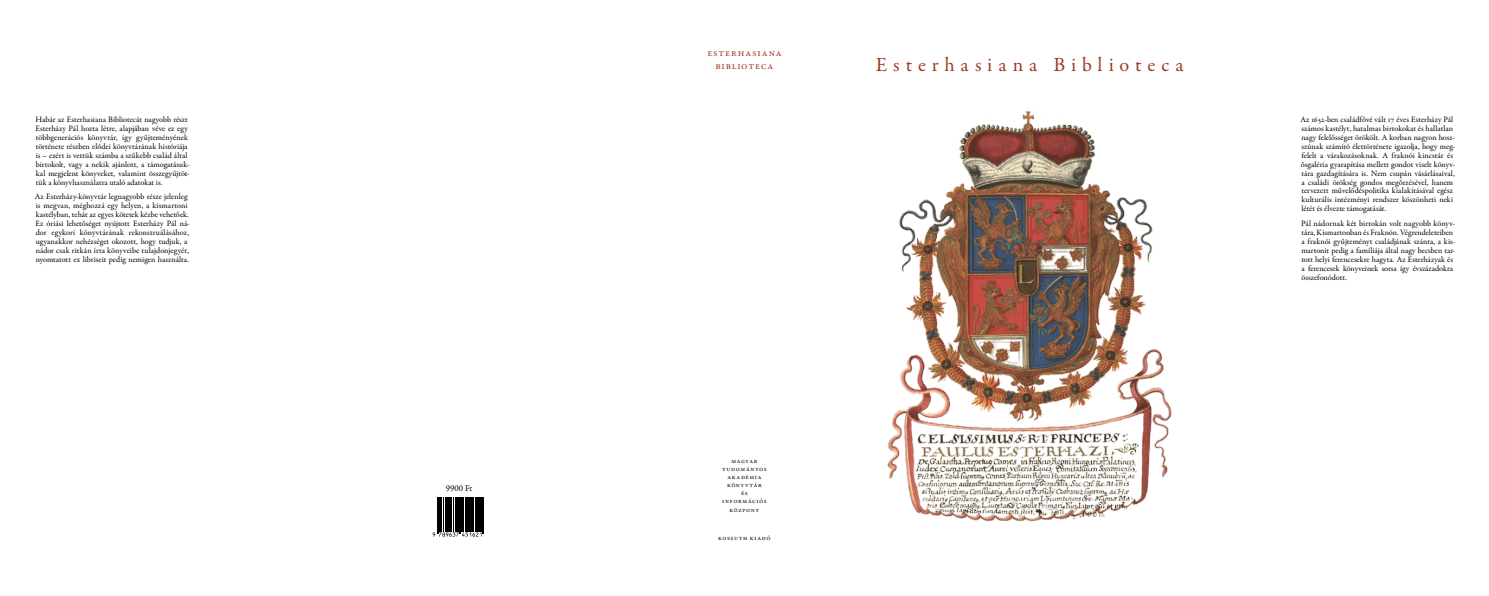
<style>
.page{position:relative;width:1489px;height:596px;background:#fff}
.page>*{position:absolute;margin:0;border:0;box-sizing:border-box;transform-origin:0 0}
.t1{font:20.25px "Garamond Premr Pro";color:#9e3a24}
.t2{font:10.5px/12.6px "Garamond Premr Pro";letter-spacing:.075em;color:#9e3a24;text-align:center}
.t3{font:9px "Garamond Premr Pro";color:#000}
.t4{font:8.25px/8.9px "Garamond Premr Pro";color:#000}
.t5{font:6.75px/8.1px "Garamond Premr Pro";letter-spacing:.085em;color:#000;text-align:center}
</style>
<div class="page">
<hr style="left:437px;top:497px;width:1px;height:37px;background:#000">
<hr style="left:438px;top:497px;width:1px;height:37px;background:#000">
<hr style="left:439px;top:497px;width:1px;height:34px;background:#000">
<hr style="left:441px;top:497px;width:1px;height:34px;background:#000">
<hr style="left:443px;top:497px;width:1px;height:34px;background:#000">
<hr style="left:445px;top:497px;width:1px;height:34px;background:#000">
<hr style="left:446px;top:497px;width:1px;height:34px;background:#000">
<hr style="left:447px;top:497px;width:2px;height:34px;background:#000">
<hr style="left:449px;top:497px;width:1px;height:34px;background:#000">
<hr style="left:450px;top:497px;width:2px;height:34px;background:#000">
<hr style="left:453px;top:497px;width:1px;height:34px;background:#000">
<hr style="left:455px;top:497px;width:1px;height:34px;background:#000">
<hr style="left:456px;top:497px;width:1px;height:34px;background:#000">
<hr style="left:458px;top:497px;width:1px;height:34px;background:#000">
<hr style="left:459px;top:497px;width:1px;height:37px;background:#000">
<hr style="left:460px;top:497px;width:1px;height:37px;background:#000">
<hr style="left:461px;top:497px;width:1px;height:34px;background:#000">
<hr style="left:462px;top:497px;width:2px;height:34px;background:#000">
<hr style="left:465px;top:497px;width:1px;height:34px;background:#000">
<hr style="left:466px;top:497px;width:2px;height:34px;background:#000">
<hr style="left:468px;top:497px;width:1px;height:34px;background:#000">
<hr style="left:470px;top:497px;width:1px;height:34px;background:#000">
<hr style="left:472px;top:497px;width:1px;height:34px;background:#000">
<hr style="left:473px;top:497px;width:1px;height:34px;background:#000">
<hr style="left:475px;top:497px;width:1px;height:34px;background:#000">
<hr style="left:477px;top:497px;width:1px;height:34px;background:#000">
<svg style="left:432px;top:532px;width:49px;height:4px"></svg>
<hr style="left:479px;top:497px;width:1px;height:34px;background:#000">
<hr style="left:481px;top:497px;width:1px;height:34px;background:#000">
<hr style="left:482px;top:497px;width:1px;height:37px;background:#000">
<hr style="left:483px;top:497px;width:1px;height:37px;background:#000">
<img style="left:887px;top:111px;width:285px;height:411px">
<p class="t4" style="left:35px;top:115px;width:156px">Habár az Esterhasiana Bibliotecát nagyobb részt Esterházy Pál hozta létre, alapjában véve ez egy többgenerációs könyvtár, így gyűjteményének története részben elődei könyvtárának históriája is – ezért is vettük számba a szűkebb család által birtokolt, vagy a nekik ajánlott, a támogatásuk&shy;kal megjelent könyveket, valamint összegyűjtöt&shy;tük a könyvhasználatra utaló adatokat is.</p>
<p class="t4" style="left:35px;top:192px;width:156px">Az Esterházy-könyvtár legnagyobb része jelenleg is megvan, méghozzá egy helyen, a kismartoni kastélyban, tehát az egyes kötetek kézbe vehetőek.<br>Ez óriási lehetőséget nyújtott Esterházy Pál ná&shy;dor egykori könyvtárának rekonstruálásához, ugyanakkor nehézséget okozott, hogy tudjuk, a nádor csak ritkán írta könyveibe tulajdonjegyét, nyomtatott ex libriseit pedig nemigen használta.</p>
<p class="t3" style="left:446px;top:482px;width:28px">9900 Ft</p>
<p class="t2" style="left:707px;top:47px;width:76px">esterhasiana biblioteca</p>
<h1 class="t1" style="left:875px;top:52px;width:309px">Esterhasiana Biblioteca</h1>
<p class="t5" style="left:722px;top:456px;width:46px">magyar tudományos akadémia könyvtár<br>és információs</p>
<p class="t5" style="left:729px;top:505px;width:31px">központ</p>
<p class="t5" style="left:718px;top:533px;width:54px">kossuth kiadó</p>
<p class="t4" style="left:1300px;top:115px;width:156px">Az 1652-ben családfővé vált 17 éves Esterházy Pál számos kastélyt, hatalmas birtokokat és hallatlan nagy felelősséget örökölt. A korban nagyon hos - szúnak számító élettörténete igazolja, hogy meg&shy;felelt a várakozásoknak. A fraknói kincstár és ősgaléria gyarapítása mellett gondot viselt könyv&shy;tára gazdagítására is. Nem csupán vásárlásaival, a családi örökség gondos megőrzésével, hanem tervezett művelődéspolitika kialakításával egész kulturális intézményi rendszer köszönheti neki létét és élvezte támogatását.</p>
<p class="t4" style="left:1300px;top:219px;width:156px">Pál nádornak két birtokán volt nagyobb könyv&shy;tára, Kismartonban és Fraknón. Végrendeleteiben a fraknói gyűjteményt családjának szánta, a kis&shy;martonit pedig a famíliája által nagy becsben tar&shy;tott helyi ferencesekre hagyta. Az Esterházyak és a ferencesek könyveinek sorsa így évszázadokra összefonódott.</p>
</div>
